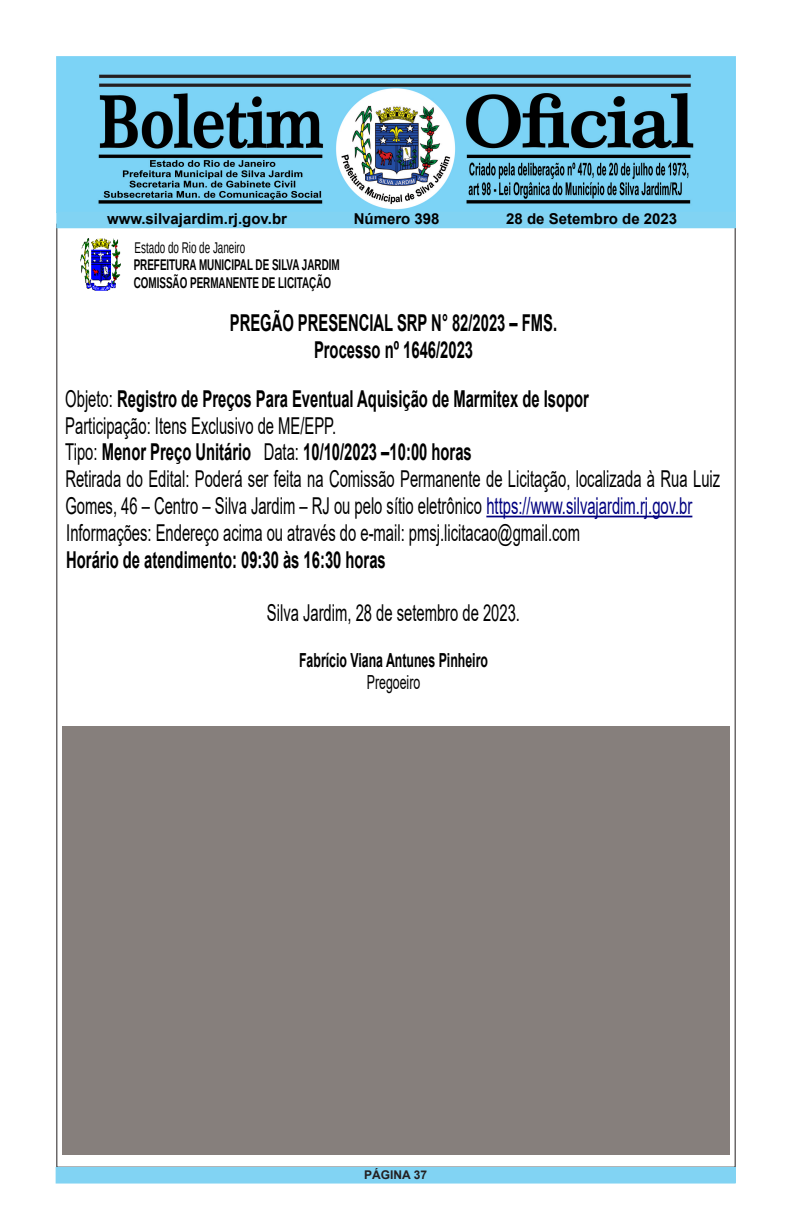
<style>
.page{position:relative;width:792px;height:1224px;background:#fff}
.page>*{position:absolute;margin:0;border:0;box-sizing:border-box;transform-origin:0 0}
.t1{font:23.3px/26.8px "Arial";color:#000;scale:.64 1}
.t2{font:700 23.3px/26.8px "Arial";color:#000;text-align:center;scale:.64 1}
.t3{font:700 19.4px/22.3px "Arial";color:#000;text-align:center;scale:.64 1}
.t4{font:700 15.5px/17.8px "Liberation Sans";color:#000;scale:.64 1}
.t5{font:700 15px "Arial";color:#000}
.t6{font:700 12px "Arial";color:#231f20}
.s1{font-weight:400}
.s2{font-weight:700}
.s3{color:#000080}
</style>
<div class="page">
<img style="left:57px;top:57px;width:678px;height:155px">
<div style="left:56px;top:1167px;width:679px;height:16px;background:#81d3f3"></div>
<div style="left:57px;top:212px;width:678px;height:16px;background:#81d3f3"></div>
<img style="left:80px;top:239px;width:41px;height:52px">
<hr style="left:486px;top:516px;width:206px;height:1px;background:#000080">
<div style="left:62px;top:726px;width:668px;height:428px;background:#867f7c"></div>
<p class="t5" style="left:107px;top:208px;width:182px">www.silvajardim.rj.gov.br</p>
<p class="t5" style="left:354px;top:208px;width:87px">Número 398</p>
<p class="t5" style="left:506px;top:208px;width:172px">28 de Setembro de 2023</p>
<p class="t4" style="left:134px;top:238px;width:323px"><span class="s1">Estado do Rio de Janeiro<br></span>PREFEITURA MUNICIPAL DE SILVA JARDIM<br>COMISSÃO PERMANENTE DE LICITAÇÃO</p>
<p class="t2" style="left:230px;top:310px;width:513px">PREGÃO PRESENCIAL SRP N° 82/2023 – FMS.<br>Processo nº 1646/2023</p>
<p class="t1" style="left:65px;top:388px;width:1025px">Objeto: <span class="s2">Registro de Preços Para Eventual Aquisição de Marmitex de Isopor<br></span>Participação: Itens Exclusivo de ME/EPP.<br>Tipo: <span class="s2">Menor Preço Unitário</span> Data: <span class="s2">10/10/2023 –10:00 horas<br></span>Retirada do Edital: Poderá ser feita na Comissão Permanente de Licitação, localizada à Rua Luiz Gomes, 46 – Centro – Silva Jardim – RJ ou pelo sítio eletrônico <span class="s3">https://www.silvajardim.rj.gov.br </span>Informações: Endereço acima ou através do e-mail: pmsj.licitacao@gmail.com<br><span class="s2">Horário de atendimento: 09:30 às 16:30 horas</span></p>
<p class="t1" style="left:267px;top:602px;width:397px">Silva Jardim, 28 de setembro de 2023.</p>
<p class="t3" style="left:299px;top:649px;width:297px">Fabrício Viana Antunes Pinheiro<br><span class="s1">Pregoeiro</span></p>
<p class="t6" style="left:364px;top:1166px;width:64px">PÁGINA 37</p>
</div>
